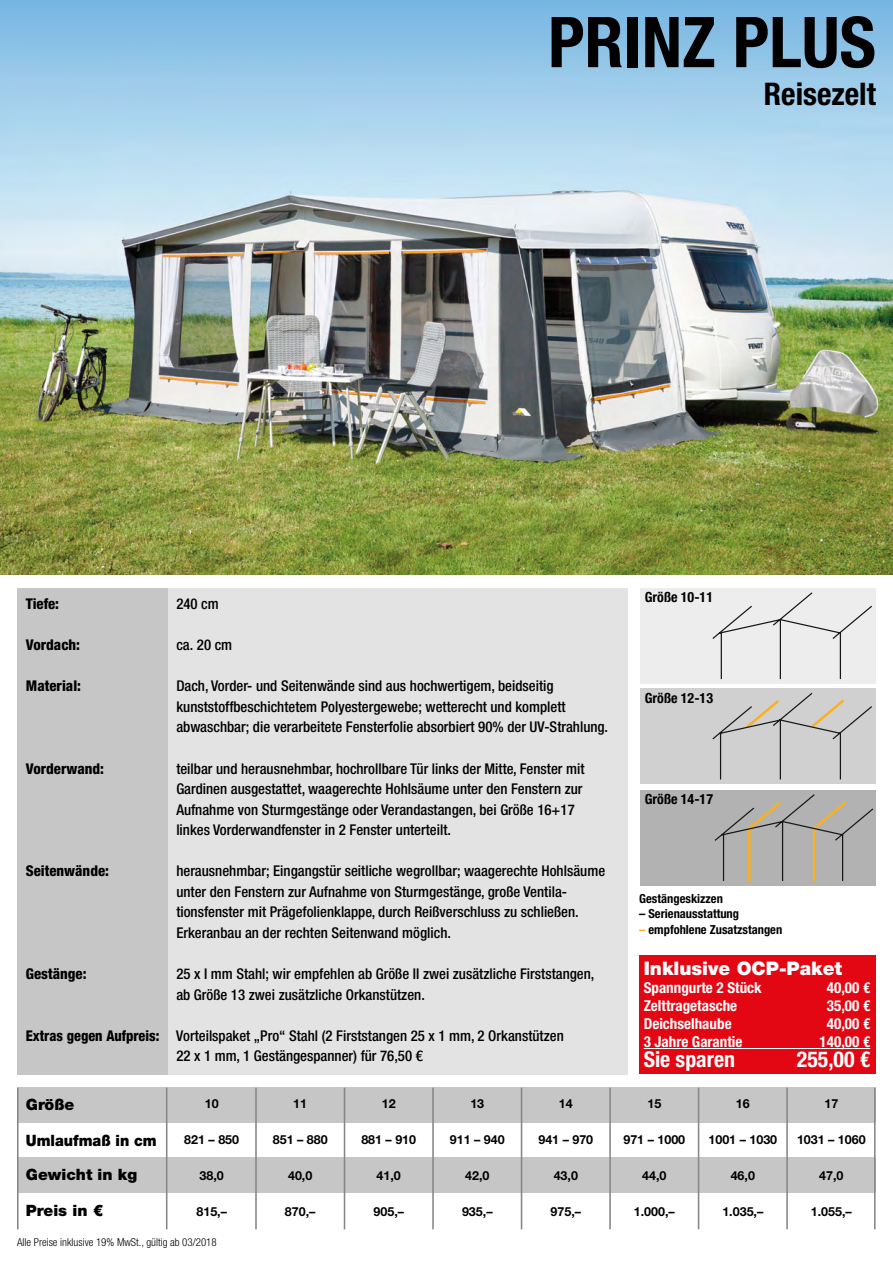
<style>
.page{position:relative;width:893px;height:1263px;background:#fff}
.page>*{position:absolute;margin:0;border:0;box-sizing:border-box;transform-origin:0 0}
.t1{font:700 condensed 70.2px "Helvetica Neue LT Std";color:#000}
.t2{font:700 condensed 31.2px "Helvetica Neue LT Std";color:#000}
.t3{font:700 condensed 21.9px "Helvetica Neue LT Std";color:#fff}
.t4{font:900 18.75px "Helvetica Neue LT Std";color:#fff}
.t5{font:900 15.6px "Helvetica Neue LT Std";color:#000}
.t6{font:900 15.6px "Helvetica Neue LT Std";color:#000;scale:.92 1}
.t7{font:700 condensed 15.15px "Helvetica Neue LT Std";color:#fff}
.t8{font:500 condensed 14.85px/20.5px "Helvetica Neue LT Std";color:#000}
.t9{font:800 condensed 14.85px "Helvetica Neue LT Std";color:#000}
.t10{font:700 condensed 14.1px "Helvetica Neue LT Std";color:#000}
.t11{font:700 12.45px "Helvetica Neue LT Std";color:#000}
.t12{font:700 condensed 12.45px "Helvetica Neue LT Std";color:#000}
.t13{font:300 condensed 10.95px "Helvetica Neue LT Std";color:#000}
.s1{font-weight:800}
.s2{color:#fab01f}
</style>
<div class="page">
<div style="left:640px;top:588px;width:236px;height:96px;background:#ededed"></div>
<div style="left:640px;top:688px;width:236px;height:96px;background:#d0d0d0"></div>
<div style="left:640px;top:790px;width:236px;height:95px;background:#b3b2b2"></div>
<img style="left:0;top:0;width:893px;height:574px">
<div style="left:17px;top:588px;width:611px;height:486px;background:#e3e3e3"></div>
<div style="left:17px;top:588px;width:150px;height:486px;background:#c6c6c6"></div>
<div style="left:17px;top:1088px;width:859px;height:35px;background:#c6c6c6"></div>
<div style="left:17px;top:1157px;width:859px;height:36px;background:#c6c6c6"></div>
<svg style="left:712px;top:592px;width:160px;height:88px"></svg>
<svg style="left:712px;top:692px;width:160px;height:88px"></svg>
<svg style="left:714px;top:794px;width:160px;height:87px"></svg>
<hr style="left:166px;top:1088px;width:1px;height:141px;background:#878787">
<hr style="left:255px;top:1088px;width:2px;height:141px;background:#878787">
<hr style="left:344px;top:1088px;width:1px;height:141px;background:#878787">
<hr style="left:432px;top:1088px;width:2px;height:141px;background:#878787">
<hr style="left:521px;top:1088px;width:1px;height:141px;background:#878787">
<hr style="left:609px;top:1088px;width:2px;height:141px;background:#878787">
<hr style="left:698px;top:1088px;width:1px;height:141px;background:#878787">
<hr style="left:786px;top:1088px;width:2px;height:141px;background:#878787">
<hr style="left:874px;top:1088px;width:2px;height:141px;background:#878787">
<hr style="left:17px;top:1088px;width:2px;height:141px;background:#878787">
<div style="left:639px;top:955px;width:237px;height:119px;background:#e30613"></div>
<hr style="left:644px;top:1048px;width:226px;height:1px;background:#fff">
<h1 class="t1" style="left:548px;top:0;width:329px">PRINZ PLUS</h1>
<h2 class="t2" style="left:764px;top:75px;width:114px">Reisezelt</h2>
<p class="t9" style="left:26px;top:595px;width:35px">Tiefe:</p>
<p class="t8" style="left:176px;top:593px;width:44px">240 cm</p>
<p class="t9" style="left:26px;top:636px;width:56px">Vordach:</p>
<p class="t8" style="left:176px;top:634px;width:57px">ca. 20 cm</p>
<p class="t9" style="left:26px;top:677px;width:57px">Material:</p>
<p class="t8" style="left:176px;top:676px;width:433px">Dach, Vorder- und Seitenwände sind aus hochwertigem, beidseitig kunststoffbeschichtetem Polyestergewebe; wetterecht und komplett abwaschbar; die verarbeitete Fensterfolie absorbiert 90% der UV-Strahlung.</p>
<p class="t9" style="left:26px;top:759px;width:80px">Vorderwand:</p>
<p class="t8" style="left:176px;top:758px;width:410px">teilbar und herausnehmbar, hochrollbare Tür links der Mitte, Fenster mit Gardinen ausgestattet, waagerechte Hohlsäume unter den Fenstern zur Aufnahme von Sturmgestänge oder Verandastangen, bei Größe 16+17 linkes Vorderwandfenster in 2 Fenster unterteilt.</p>
<p class="t9" style="left:26px;top:862px;width:85px">Seitenwände:</p>
<p class="t8" style="left:176px;top:860px;width:430px">herausnehmbar; Eingangstür seitliche wegrollbar; waagerechte Hohlsäume unter den Fenstern zur Aufnahme von Sturmgestänge, große Ventila&shy;tionsfenster mit Prägefolienklappe, durch Reißverschluss zu schließen.<br>Erkeranbau an der rechten Seitenwand möglich.</p>
<p class="t9" style="left:26px;top:964px;width:62px">Gestänge:</p>
<p class="t8" style="left:176px;top:963px;width:420px">25 x I mm Stahl; wir empfehlen ab Größe II zwei zusätzliche Firststangen, ab Größe 13 zwei zusätzliche Orkanstützen.</p>
<p class="t8" style="left:176px;top:1025px;width:389px;text-indent:-150px"><span class="s1">Extras gegen Aufpreis:</span> Vorteilspaket „Pro“ Stahl (2 Firststangen 25 x 1 mm, 2 Orkanstützen<br>22 x 1 mm, 1 Gestängespanner) für 76,50 €</p>
<p class="t5" style="left:26px;top:1095px;width:50px">Größe</p>
<p class="t6" style="left:26px;top:1131px;width:144px">Umlaufmaß in cm</p>
<p class="t5" style="left:26px;top:1165px;width:113px">Gewicht in kg</p>
<p class="t5" style="left:26px;top:1201px;width:79px">Preis in €</p>
<p class="t11" style="left:205px;top:1096px;width:15px">10</p>
<p class="t11" style="left:184px;top:1132px;width:56px">821 – 850</p>
<p class="t11" style="left:200px;top:1168px;width:26px">38,0</p>
<p class="t11" style="left:196px;top:1204px;width:32px">815,–</p>
<p class="t11" style="left:382px;top:1096px;width:15px">12</p>
<p class="t11" style="left:361px;top:1132px;width:56px">881 – 910</p>
<p class="t11" style="left:377px;top:1168px;width:26px">41,0</p>
<p class="t11" style="left:373px;top:1204px;width:32px">905,–</p>
<p class="t11" style="left:470px;top:1096px;width:15px">13</p>
<p class="t11" style="left:450px;top:1132px;width:56px">911 – 940</p>
<p class="t11" style="left:465px;top:1168px;width:26px">42,0</p>
<p class="t11" style="left:462px;top:1204px;width:32px">935,–</p>
<p class="t11" style="left:293px;top:1096px;width:15px">11</p>
<p class="t11" style="left:273px;top:1132px;width:56px">851 – 880</p>
<p class="t11" style="left:288px;top:1168px;width:26px">40,0</p>
<p class="t11" style="left:285px;top:1204px;width:32px">870,–</p>
<p class="t11" style="left:559px;top:1096px;width:15px">14</p>
<p class="t11" style="left:538px;top:1132px;width:56px">941 – 970</p>
<p class="t11" style="left:554px;top:1168px;width:26px">43,0</p>
<p class="t11" style="left:550px;top:1204px;width:32px">975,–</p>
<p class="t13" style="left:17px;top:1236px;width:201px">Alle Preise inklusive 19% MwSt., gültig ab 03/2018</p>
<p class="t10" style="left:645px;top:589px;width:70px">Größe 10-11</p>
<p class="t10" style="left:645px;top:689px;width:70px">Größe 12-13</p>
<p class="t10" style="left:645px;top:791px;width:70px">Größe 14-17</p>
<p class="t12" style="left:639px;top:890px;width:85px">Gestängeskizzen</p>
<p class="t12" style="left:639px;top:906px;width:101px">– Serienausstattung</p>
<p class="t12" style="left:639px;top:922px;width:145px"><span class="s2">–</span> empfohlene Zusatzstangen</p>
<p class="t4" style="left:644px;top:957px;width:200px">Inklusive OCP-Paket</p>
<p class="t7" style="left:644px;top:978px;width:120px">Spanngurte 2 Stück</p>
<p class="t7" style="left:827px;top:978px;width:45px">40,00 €</p>
<p class="t7" style="left:644px;top:996px;width:95px">Zelttragetasche</p>
<p class="t7" style="left:827px;top:996px;width:45px">35,00 €</p>
<p class="t7" style="left:644px;top:1014px;width:89px">Deichselhaube</p>
<p class="t7" style="left:827px;top:1014px;width:45px">40,00 €</p>
<p class="t7" style="left:644px;top:1032px;width:100px">3 Jahre Garantie</p>
<p class="t7" style="left:820px;top:1032px;width:52px">140,00 €</p>
<h3 class="t3" style="left:644px;top:1046px;width:93px">Sie sparen</h3>
<h3 class="t3" style="left:797px;top:1046px;width:75px">255,00 €</h3>
<p class="t11" style="left:647px;top:1096px;width:15px">15</p>
<p class="t11" style="left:623px;top:1132px;width:63px">971 – 1000</p>
<p class="t11" style="left:642px;top:1168px;width:26px">44,0</p>
<p class="t11" style="left:634px;top:1204px;width:42px">1.000,–</p>
<p class="t11" style="left:736px;top:1096px;width:15px">16</p>
<p class="t11" style="left:708px;top:1132px;width:70px">1001 – 1030</p>
<p class="t11" style="left:731px;top:1168px;width:26px">46,0</p>
<p class="t11" style="left:722px;top:1204px;width:42px">1.035,–</p>
<p class="t11" style="left:824px;top:1096px;width:15px">17</p>
<p class="t11" style="left:797px;top:1132px;width:70px">1031 – 1060</p>
<p class="t11" style="left:819px;top:1168px;width:26px">47,0</p>
<p class="t11" style="left:811px;top:1204px;width:42px">1.055,–</p>
</div>
